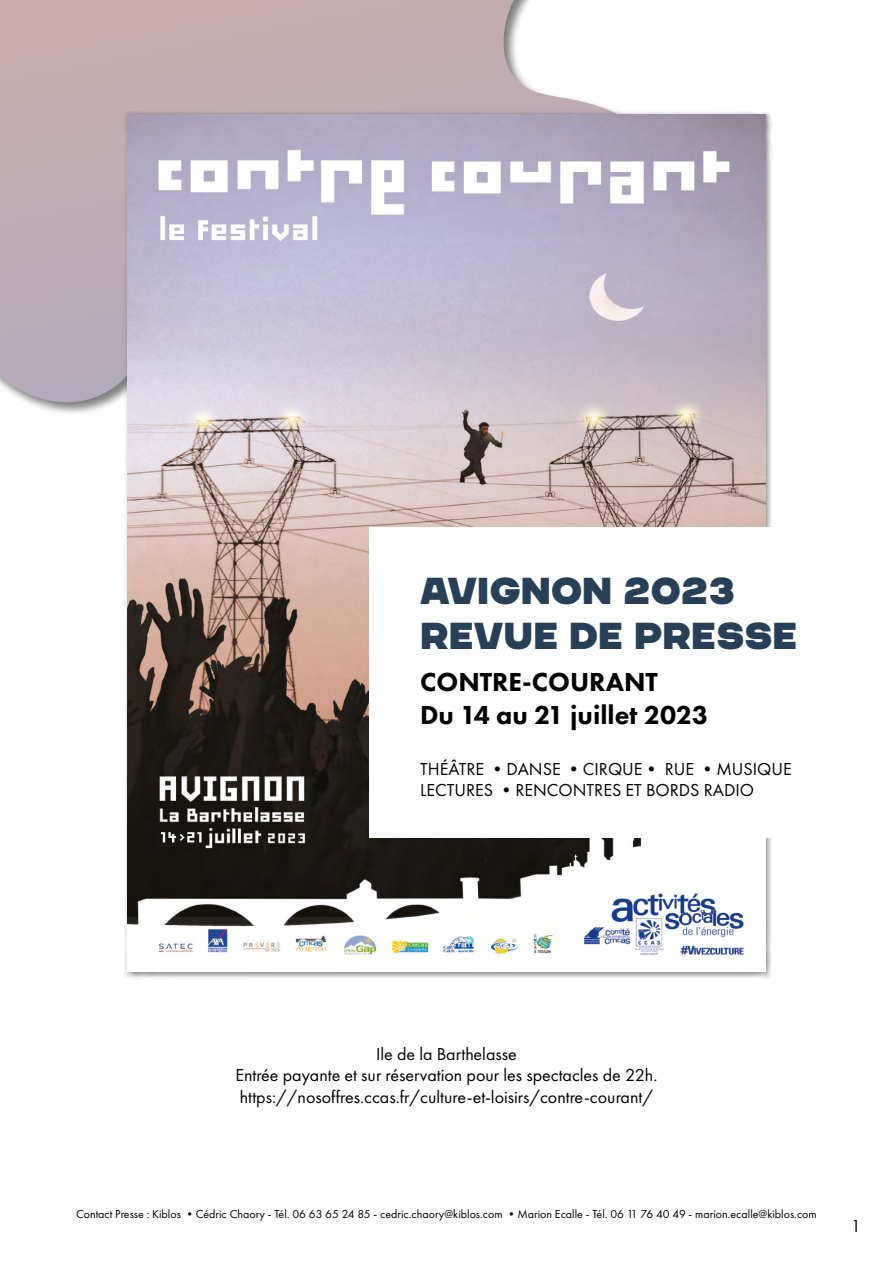
<style>
.page{position:relative;width:893px;height:1263px;background:#fff}
.page>*{position:absolute;margin:0;border:0;box-sizing:border-box;transform-origin:0 0}
.t1{font:37.5px/45px "CHANEY";color:#273f57}
.t2{font:800 27px/32.4px "Futura PT";color:#000}
.t3{font:18px/21.6px "Futura PT";color:#000;text-align:center}
.t4{font:12px "Futura PT";color:#000}
</style>
<div class="page">
<svg style="left:0;top:0;width:614px;height:414px;background:#c6b4b8"></svg>
<div style="left:124px;top:111px;width:648px;height:868px;background:#000;opacity:.5"></div>
<img style="left:128px;top:115px;width:637px;height:857px">
<img style="left:157px;top:830px;width:46px;height:16px">
<div style="left:370px;top:527px;width:469px;height:311px;background:#fff"></div>
<h1 class="t1" style="left:420px;top:569px;width:379px">AVIGNON 2023<br>REVUE DE PRESSE</h1>
<h2 class="t2" style="left:420px;top:666px;width:290px">CONTRE-COURANT<br>Du 14 au 21 juillet 2023</h2>
<p class="t3" style="left:420px;top:758px;width:373px;text-align:left">THÉÂTRE •DANSE •CIRQUE• RUE •MUSIQUE<br>LECTURES •RENCONTRES ET BORDS RADIO</p>
<p class="t3" style="left:235px;top:1043px;width:424px">Ile de la Barthelasse<br>Entrée payante et sur réservation pour les spectacles de 22h. https://nosoffres.ccas.fr/culture-et-loisirs/contre-courant/</p>
<p class="t4" style="left:76px;top:1207px;width:742px">Contact Presse : Kiblos •Cédric Chaory - Tél. 06 63 65 24 85 - cedric.chaory@kiblos.com •Marion Ecalle - Tél. 06 11 76 40 49 - marion.ecalle@kiblos.com</p>
<p class="t3" style="left:851px;top:1215px;width:12px">1</p>
</div>
